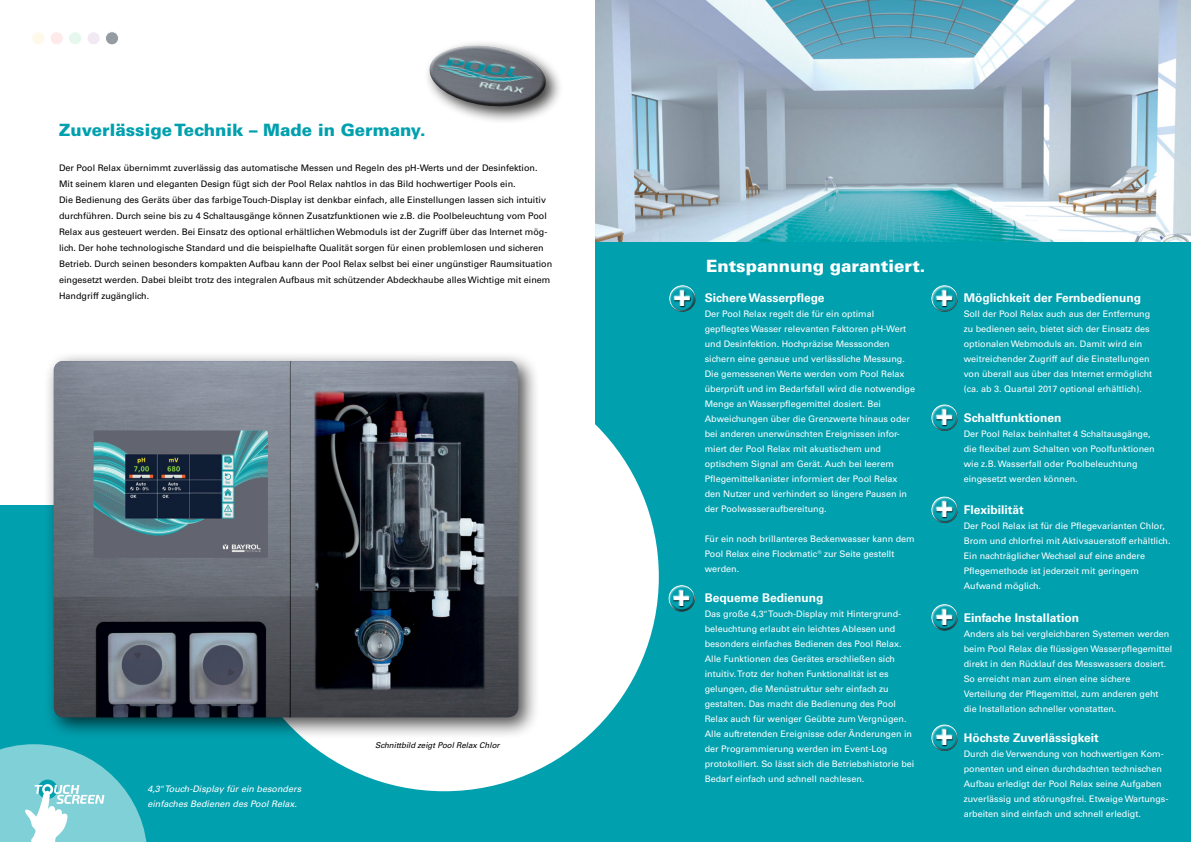
<style>
.page{position:relative;width:1191px;height:842px;background:#fff}
.page>*{position:absolute;margin:0;border:0;box-sizing:border-box;transform-origin:0 0}
.t1{font:700 28.9px "Univers LT Std";color:#fff}
.t2{font:900 17px "Univers LT Std";color:#00a0af}
.t3{font:900 17px "Univers LT Std";color:#fff}
.t4{font:700 12px "Univers LT Std";color:#fff}
.t5{font:9px/15px "Univers LT Std";color:#fff}
.t6{font:9px/16px "Univers LT Std";color:#000}
.t7{font:italic 9px/15px "Univers LT Std";color:#fff}
.t8{font:italic 8px "Univers LT Std";color:#000}
</style>
<div class="page">
<img style="left:595px;top:0;width:596px;height:242px">
<div style="left:595px;top:242px;width:596px;height:600px;background:#00a0af"></div>
<div style="left:0;top:506px;width:595px;height:336px;background:#00a0af"></div>
<div style="left:230px;top:362px;width:429px;height:429px;background:#fff;border-radius:50%"></div>
<div style="left:668px;top:282px;width:28px;height:24px;background:#fff;opacity:.75"></div>
<div style="left:668px;top:290px;width:30px;height:22px;background:#000;opacity:.75"></div>
<div style="left:673px;top:289px;width:18px;height:18px;background:#fff;opacity:.75"></div>
<div style="left:673px;top:290px;width:18px;height:17px;background:#000;opacity:.75"></div>
<div style="left:930px;top:282px;width:28px;height:24px;background:#fff;opacity:.75"></div>
<div style="left:930px;top:290px;width:30px;height:22px;background:#000;opacity:.75"></div>
<div style="left:935px;top:289px;width:18px;height:18px;background:#fff;opacity:.75"></div>
<div style="left:935px;top:290px;width:18px;height:17px;background:#000;opacity:.75"></div>
<div style="left:667px;top:582px;width:28px;height:24px;background:#fff;opacity:.75"></div>
<div style="left:668px;top:589px;width:30px;height:23px;background:#000;opacity:.75"></div>
<div style="left:673px;top:589px;width:17px;height:17px;background:#fff;opacity:.75"></div>
<div style="left:673px;top:590px;width:18px;height:17px;background:#000;opacity:.75"></div>
<div style="left:930px;top:494px;width:28px;height:23px;background:#fff;opacity:.75"></div>
<div style="left:930px;top:501px;width:30px;height:23px;background:#000;opacity:.75"></div>
<div style="left:935px;top:501px;width:18px;height:18px;background:#000;opacity:.75"></div>
<div style="left:930px;top:402px;width:28px;height:23px;background:#fff;opacity:.75"></div>
<div style="left:930px;top:409px;width:30px;height:23px;background:#000;opacity:.75"></div>
<div style="left:935px;top:409px;width:18px;height:18px;background:#000;opacity:.75"></div>
<div style="left:930px;top:722px;width:28px;height:23px;background:#fff;opacity:.75"></div>
<div style="left:930px;top:729px;width:30px;height:23px;background:#000;opacity:.75"></div>
<div style="left:935px;top:729px;width:18px;height:18px;background:#000;opacity:.75"></div>
<div style="left:930px;top:601px;width:28px;height:24px;background:#fff;opacity:.75"></div>
<div style="left:930px;top:608px;width:30px;height:23px;background:#000;opacity:.75"></div>
<div style="left:935px;top:608px;width:18px;height:17px;background:#fff;opacity:.75"></div>
<div style="left:935px;top:609px;width:18px;height:17px;background:#000;opacity:.75"></div>
<svg style="left:0;top:744px;width:147px;height:98px"></svg>
<div style="left:423px;top:39px;width:141px;height:86px;background:#000;opacity:.75"></div>
<svg style="left:424px;top:39px;width:126px;height:75px"></svg>
<div style="left:32px;top:32px;width:13px;height:13px;background:#fff9e9;border-radius:50%"></div>
<div style="left:31px;top:31px;width:14px;height:14px;border:1px solid #fff;border-radius:50%"></div>
<div style="left:50px;top:32px;width:13px;height:13px;background:#fdeae9;border-radius:50%"></div>
<div style="left:50px;top:31px;width:14px;height:14px;border:1px solid #fff;border-radius:50%"></div>
<div style="left:69px;top:32px;width:13px;height:13px;background:#e6f7ee;border-radius:50%"></div>
<div style="left:68px;top:31px;width:14px;height:14px;border:1px solid #fff;border-radius:50%"></div>
<div style="left:87px;top:32px;width:13px;height:13px;background:#f1eaf4;border-radius:50%"></div>
<div style="left:86px;top:31px;width:15px;height:14px;border:1px solid #fff;border-radius:50%"></div>
<div style="left:105px;top:32px;width:14px;height:13px;background:#949ca1;border-radius:50%"></div>
<div style="left:105px;top:31px;width:14px;height:14px;border:1px solid #fff;border-radius:50%"></div>
<div style="left:44px;top:351px;width:496px;height:388px;background:#000;opacity:.7"></div>
<img style="left:54px;top:361px;width:464px;height:356px">
<h2 class="t2" style="left:59px;top:119px;width:368px">Zuverlässige Technik – Made in Germany.</h2>
<p class="t6" style="left:59px;top:160px;width:494px">Der Pool Relax übernimmt zuverlässig das automatische Messen und Regeln des pH-Werts und der Desinfektion.<br>Mit seinem klaren und eleganten Design fügt sich der Pool Relax nahtlos in das Bild hochwertiger Pools ein.<br>Die Bedienung des Geräts über das farbige Touch-Display ist denkbar einfach, alle Einstellungen lassen sich intuitiv durchführen. Durch seine bis zu 4 Schaltausgänge können Zusatzfunktionen wie z.B. die Poolbeleuchtung vom Pool Relax aus gesteuert werden. Bei Einsatz des optional erhältlichen Webmoduls ist der Zugriff über das Internet mög&shy;lich. Der hohe technologische Standard und die beispielhafte Qualität sorgen für einen problemlosen und sicheren Betrieb. Durch seinen besonders kompakten Aufbau kann der Pool Relax selbst bei einer ungünstiger Raumsituation eingesetzt werden. Dabei bleibt trotz des integralen Aufbaus mit schützender Abdeckhaube alles Wichtige mit einem Handgriff zugänglich.</p>
<p class="t7" style="left:147px;top:781px;width:155px">4,3" Touch-Display für ein besonders einfaches Bedienen des Pool Relax.</p>
<p class="t8" style="left:375px;top:741px;width:126px">Schnittbild zeigt Pool Relax Chlor</p>
<h2 class="t3" style="left:706px;top:255px;width:221px">Entspannung garantiert.</h2>
<h1 class="t1" style="left:674px;top:279px;width:18px">+</h1>
<h1 class="t1" style="left:936px;top:279px;width:18px">+</h1>
<h3 class="t4" style="left:704px;top:290px;width:121px">Sichere Wasserpflege</h3>
<p class="t5" style="left:704px;top:306px;width:212px">Der Pool Relax regelt die für ein optimal gepflegtes Wasser relevanten Faktoren pH-Wert und Desinfektion. Hochpräzise Messsonden sichern eine genaue und verlässliche Messung.<br>Die gemessenen Werte werden vom Pool Relax überprüft und im Bedarfsfall wird die notwendige Menge an Wasserpflegemittel dosiert. Bei Abweichungen über die Grenzwerte hinaus oder bei anderen unerwünschten Ereignissen infor&shy;miert der Pool Relax mit akustischem und optischem Signal am Gerät. Auch bei leerem Pflegemittelkanister informiert der Pool Relax den Nutzer und verhindert so längere Pausen in der Poolwasseraufbereitung.</p>
<p class="t5" style="left:704px;top:531px;width:211px">Für ein noch brillanteres Beckenwasser kann dem<br>Pool Relax eine Flockmatic<sup>®</sup> zur Seite gestellt werden.</p>
<h3 class="t4" style="left:704px;top:590px;width:120px">Bequeme Bedienung</h3>
<p class="t5" style="left:704px;top:606px;width:211px">Das große 4,3" Touch-Display mit Hintergrund&shy;beleuchtung erlaubt ein leichtes Ablesen und besonders einfaches Bedienen des Pool Relax.<br>Alle Funktionen des Gerätes erschließen sich intuitiv. Trotz der hohen Funktionalität ist es gelungen, die Menüstruktur sehr einfach zu gestalten. Das macht die Bedienung des Pool Relax auch für weniger Geübte zum Vergnügen.<br>Alle auftretenden Ereignisse oder Änderungen in der Programmierung werden im Event-Log protokolliert. So lässt sich die Betriebshistorie bei Bedarf einfach und schnell nachlesen.</p>
<h1 class="t1" style="left:936px;top:398px;width:18px">+</h1>
<h1 class="t1" style="left:936px;top:490px;width:18px">+</h1>
<h1 class="t1" style="left:673px;top:579px;width:18px">+</h1>
<h1 class="t1" style="left:936px;top:598px;width:18px">+</h1>
<h1 class="t1" style="left:936px;top:718px;width:18px">+</h1>
<h3 class="t4" style="left:963px;top:290px;width:179px">Möglichkeit der Fernbedienung</h3>
<p class="t5" style="left:963px;top:306px;width:190px">Soll der Pool Relax auch aus der Entfernung zu bedienen sein, bietet sich der Einsatz des optionalen Webmoduls an. Damit wird ein weitreichender Zugriff auf die Einstellungen von überall aus über das Internet ermöglicht (ca. ab 3. Quartal 2017 optional erhältlich).</p>
<h3 class="t4" style="left:963px;top:410px;width:99px">Schaltfunktionen</h3>
<p class="t5" style="left:963px;top:426px;width:192px">Der Pool Relax beinhaltet 4 Schaltausgänge, die flexibel zum Schalten von Poolfunktionen wie z.B. Wasserfall oder Poolbeleuchtung eingesetzt werden können.</p>
<h3 class="t4" style="left:963px;top:502px;width:62px">Flexibilität</h3>
<p class="t5" style="left:963px;top:518px;width:208px">Der Pool Relax ist für die Pflegevarianten Chlor, Brom und chlorfrei mit Aktivsauerstoff erhältlich.<br>Ein nachträglicher Wechsel auf eine andere Pflegemethode ist jederzeit mit geringem Aufwand möglich.</p>
<h3 class="t4" style="left:963px;top:610px;width:117px">Einfache Installation</h3>
<p class="t5" style="left:963px;top:626px;width:210px">Anders als bei vergleichbaren Systemen werden beim Pool Relax die flüssigen Wasserpflegemittel direkt in den Rücklauf des Messwassers dosiert.<br>So erreicht man zum einen eine sichere Verteilung der Pflegemittel, zum anderen geht die Installation schneller vonstatten.</p>
<h3 class="t4" style="left:963px;top:730px;width:137px">Höchste Zuverlässigkeit</h3>
<p class="t5" style="left:963px;top:746px;width:206px">Durch die Verwendung von hochwertigen Kom&shy;ponenten und einen durchdachten technischen Aufbau erledigt der Pool Relax seine Aufgaben zuverlässig und störungsfrei. Etwaige Wartungs&shy;arbeiten sind einfach und schnell erledigt.</p>
</div>
